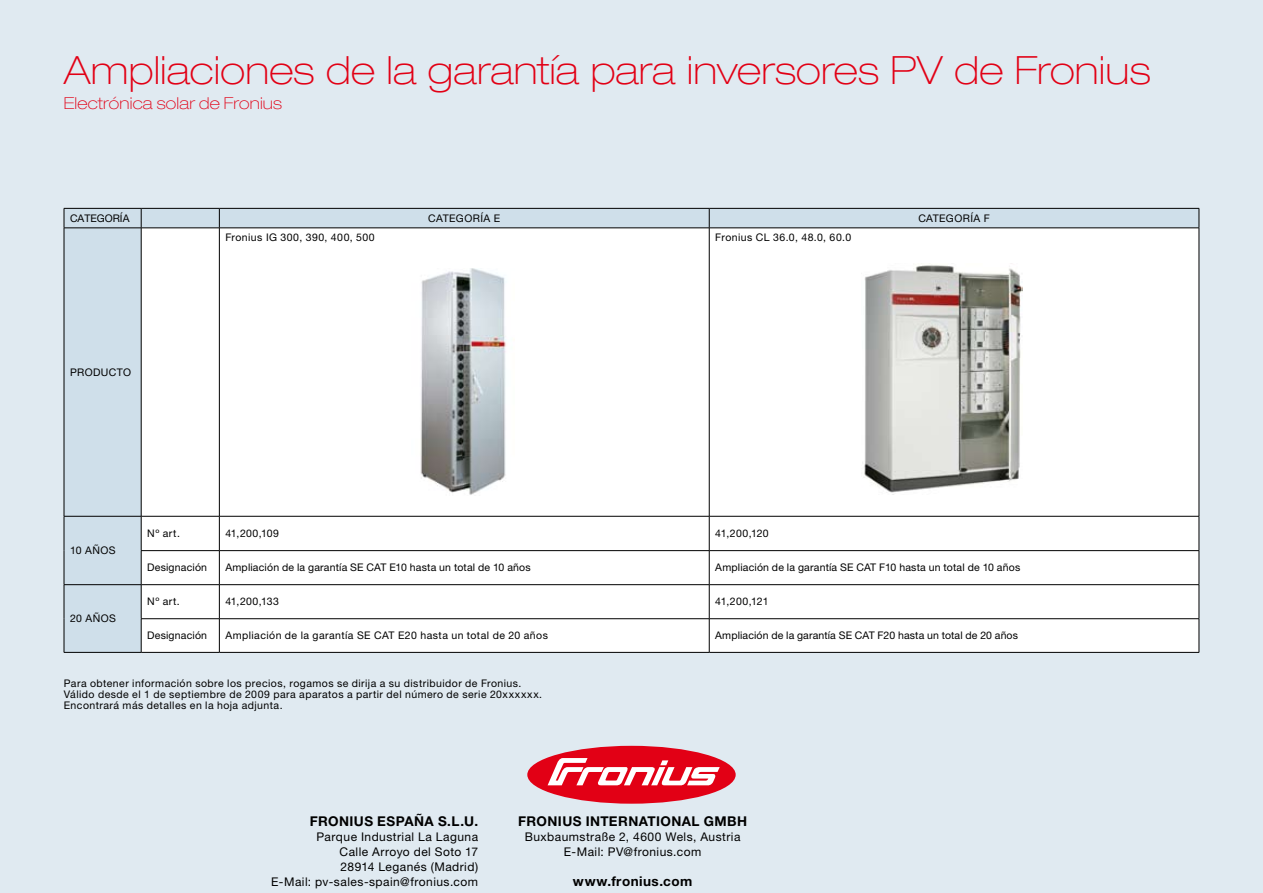
<style>
.page{position:relative;width:1263px;height:893px;background:#e0eaf1}
.page>*{position:absolute;margin:0;border:0;box-sizing:border-box;transform-origin:0 0}
.t1{font:100 expanded 39px "Helvetica Neue LT Pro";letter-spacing:.005em;color:#e20015}
.t2{font:100 expanded 16.5px "Helvetica Neue LT Pro";letter-spacing:.01em;color:#e20015}
.t3{font:700 13.5px "Helvetica Neue LT Pro";letter-spacing:.03em;color:#000}
.t4{font:12px/15px "Helvetica Neue LT Pro";letter-spacing:.04em;color:#000;text-align:center}
.t5{font:10.5px/11.2px "Helvetica Neue LT Pro";letter-spacing:.04em;color:#000}
.t6{font:10.5px "Helvetica Neue LT Pro";letter-spacing:.015em;color:#000}
.t7{font:10.5px "Helvetica Neue LT Pro";letter-spacing:.01em;color:#000}
.t8{font:10.5px "Helvetica Neue LT Pro";letter-spacing:.02em;color:#000}
.t9{font:10.5px "Helvetica Neue LT Pro";color:#000}
</style>
<div class="page">
<svg style="left:64px;top:208px;width:1136px;height:444px"></svg>
<hr style="left:64px;top:228px;width:77px;height:1px;background:#000">
<hr style="left:64px;top:228px;width:1px;height:288px;background:#000">
<hr style="left:141px;top:228px;width:78px;height:1px;background:#000">
<hr style="left:141px;top:228px;width:1px;height:288px;background:#000">
<hr style="left:219px;top:228px;width:490px;height:1px;background:#000">
<hr style="left:219px;top:228px;width:1px;height:288px;background:#000">
<hr style="left:709px;top:228px;width:490px;height:1px;background:#000">
<hr style="left:709px;top:228px;width:1px;height:288px;background:#000">
<hr style="left:1199px;top:228px;width:1px;height:288px;background:#000">
<hr style="left:64px;top:516px;width:77px;height:1px;background:#000">
<hr style="left:64px;top:516px;width:1px;height:35px;background:#000">
<hr style="left:64px;top:551px;width:1px;height:33px;background:#000">
<hr style="left:141px;top:516px;width:78px;height:1px;background:#000">
<hr style="left:141px;top:516px;width:1px;height:34px;background:#000">
<hr style="left:219px;top:516px;width:490px;height:1px;background:#000">
<hr style="left:219px;top:516px;width:1px;height:34px;background:#000">
<hr style="left:709px;top:516px;width:490px;height:1px;background:#000">
<hr style="left:709px;top:516px;width:1px;height:34px;background:#000">
<hr style="left:1199px;top:516px;width:1px;height:34px;background:#000">
<hr style="left:141px;top:550px;width:78px;height:1px;background:#000">
<hr style="left:141px;top:551px;width:1px;height:33px;background:#000">
<hr style="left:219px;top:550px;width:490px;height:1px;background:#000">
<hr style="left:219px;top:551px;width:1px;height:33px;background:#000">
<hr style="left:709px;top:550px;width:490px;height:1px;background:#000">
<hr style="left:709px;top:551px;width:1px;height:33px;background:#000">
<hr style="left:1199px;top:551px;width:1px;height:33px;background:#000">
<hr style="left:64px;top:584px;width:77px;height:1px;background:#000">
<hr style="left:64px;top:585px;width:1px;height:34px;background:#000">
<hr style="left:64px;top:619px;width:1px;height:33px;background:#000">
<hr style="left:64px;top:652px;width:77px;height:1px;background:#000">
<hr style="left:141px;top:584px;width:78px;height:1px;background:#000">
<hr style="left:141px;top:585px;width:1px;height:33px;background:#000">
<hr style="left:219px;top:584px;width:490px;height:1px;background:#000">
<hr style="left:219px;top:585px;width:1px;height:33px;background:#000">
<hr style="left:709px;top:584px;width:490px;height:1px;background:#000">
<hr style="left:709px;top:585px;width:1px;height:33px;background:#000">
<hr style="left:1199px;top:585px;width:1px;height:33px;background:#000">
<hr style="left:141px;top:618px;width:78px;height:1px;background:#000">
<hr style="left:141px;top:619px;width:1px;height:33px;background:#000">
<hr style="left:219px;top:618px;width:490px;height:1px;background:#000">
<hr style="left:219px;top:619px;width:1px;height:33px;background:#000">
<hr style="left:709px;top:618px;width:490px;height:1px;background:#000">
<hr style="left:709px;top:619px;width:1px;height:33px;background:#000">
<hr style="left:1199px;top:619px;width:1px;height:33px;background:#000">
<hr style="left:141px;top:652px;width:78px;height:1px;background:#000">
<hr style="left:219px;top:652px;width:490px;height:1px;background:#000">
<hr style="left:709px;top:652px;width:490px;height:1px;background:#000">
<div style="left:527px;top:746px;width:209px;height:58px;background:#e20015;border-radius:50%"></div>
<svg style="left:548px;top:758px;width:172px;height:28px"></svg>
<img style="left:411px;top:268px;width:103px;height:227px">
<img style="left:862px;top:263px;width:160px;height:231px">
<h1 class="t1" style="left:64px;top:47px;width:1088px">Ampliaciones de la garantía para inversores PV de Fronius</h1>
<h2 class="t2" style="left:64px;top:94px;width:220px">Electrónica solar de Fronius</h2>
<p class="t9" style="left:70px;top:212px;width:61px">CATEGORÍA</p>
<p class="t5" style="left:428px;top:212px;width:73px">CATEGORÍA E</p>
<p class="t5" style="left:918px;top:212px;width:73px">CATEGORÍA F</p>
<p class="t5" style="left:70px;top:366px;width:63px">PRODUCTO</p>
<p class="t5" style="left:225px;top:232px;width:151px">Fronius IG 300, 390, 400, 500</p>
<p class="t5" style="left:715px;top:232px;width:137px">Fronius CL 36.0, 48.0, 60.0</p>
<p class="t5" style="left:70px;top:545px;width:47px">10 AÑOS</p>
<p class="t5" style="left:147px;top:528px;width:34px">Nº art.</p>
<p class="t5" style="left:225px;top:528px;width:55px">41,200,109</p>
<p class="t5" style="left:715px;top:528px;width:55px">41,200,120</p>
<p class="t8" style="left:147px;top:561px;width:61px">Designación</p>
<p class="t6" style="left:225px;top:561px;width:307px">Ampliación de la garantía SE CAT E10 hasta un total de 10 años</p>
<p class="t6" style="left:715px;top:561px;width:306px">Ampliación de la garantía SE CAT F10 hasta un total de 10 años</p>
<p class="t5" style="left:147px;top:596px;width:34px">Nº art.</p>
<p class="t5" style="left:225px;top:596px;width:55px">41,200,133</p>
<p class="t5" style="left:715px;top:596px;width:55px">41,200,121</p>
<p class="t8" style="left:147px;top:629px;width:61px">Designación</p>
<p class="t5" style="left:225px;top:630px;width:324px">Ampliación de la garantía SE CAT E20 hasta un total de 20 años</p>
<p class="t7" style="left:715px;top:629px;width:304px">Ampliación de la garantía SE CAT F20 hasta un total de 20 años</p>
<p class="t5" style="left:64px;top:677px;width:480px">Para obtener información sobre los precios, rogamos se dirija a su distribuidor de Fronius.<br>Válido desde el 1 de septiembre de 2009 para aparatos a partir del número de serie 20xxxxxx.<br>Encontrará más detalles en la hoja adjunta.</p>
<p class="t5" style="left:70px;top:613px;width:47px">20 AÑOS</p>
<p class="t3" style="left:310px;top:813px;width:170px">FRONIUS ESPAÑA S.L.U.</p>
<p class="t4" style="left:271px;top:829px;width:208px;text-align:right">Parque Industrial La Laguna<br>Calle Arroyo del Soto 17<br>28914 Leganés (Madrid)<br>E-Mail: pv-sales-spain@fronius.com</p>
<p class="t3" style="left:518px;top:813px;width:230px">FRONIUS INTERNATIONAL GMBH</p>
<p class="t4" style="left:525px;top:829px;width:217px">Buxbaumstraße 2, 4600 Wels, Austria<br>E-Mail: PV@fronius.com</p>
<p class="t3" style="left:573px;top:873px;width:121px">www.fronius.com</p>
</div>
